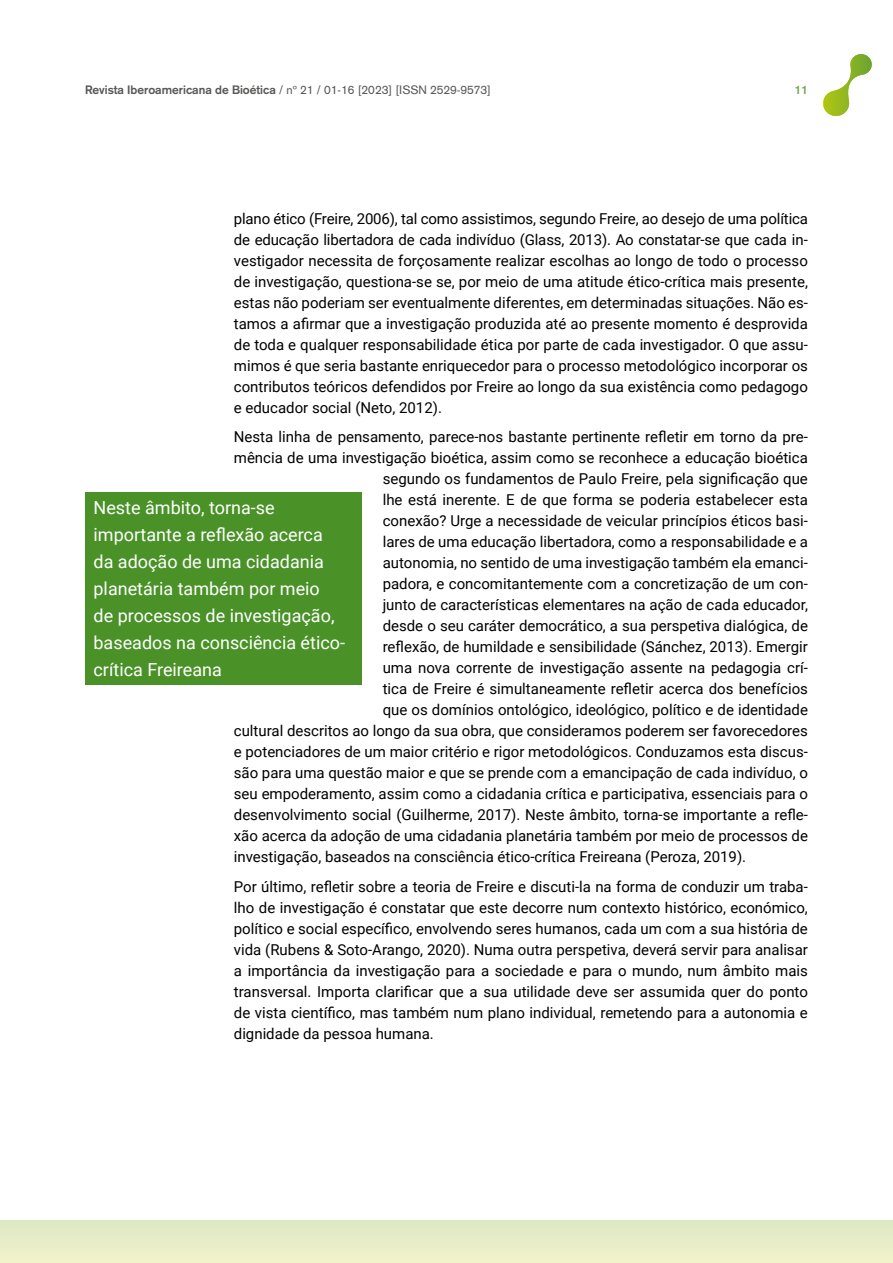
<style>
.page{position:relative;width:893px;height:1263px;background:#fff}
.page>*{position:absolute;margin:0;border:0;box-sizing:border-box;transform-origin:0 0}
.Texto_entresacado{font:18px/27px "Roboto";color:#fff}
.t1{font:15px/21px "Roboto";color:#000;text-align:justify}
.t2{font:12px "Akzidenz Grotesk";color:#575756}
.t3{font:700 12px "Akzidenz Grotesk";color:#74a54c}
.s1{font-weight:700}
</style>
<div class="page">
<div style="left:0;top:1220px;width:893px;height:43px;background:#e7edc8"></div>
<svg style="left:823px;top:54px;width:49px;height:62px"></svg>
<div style="left:85px;top:492px;width:276px;height:193px;background:#4a9228"></div>
<p class="t2" style="left:85px;top:83px;width:407px"><span class="s1">Revista Iberoamericana de Bioética</span> / nº 21 / 01-16 [2023] [ISSN 2529-9573]</p>
<p class="t3" style="left:795px;top:83px;width:15px">11</p>
<p class="t1" style="left:234px;top:207px;width:576px">plano ético (Freire, 2006), tal como assistimos, segundo Freire, ao desejo de uma política de educação libertadora de cada indivíduo (Glass, 2013). Ao constatar-se que cada in&shy;vestigador necessita de forçosamente realizar escolhas ao longo de todo o processo de investigação, questiona-se se, por meio de uma atitude ético-crítica mais presente, estas não poderiam ser eventualmente diferentes, em determinadas situações. Não es&shy;tamos a afirmar que a investigação produzida até ao presente momento é desprovida de toda e qualquer responsabilidade ética por parte de cada investigador. O que assu&shy;mimos é que seria bastante enriquecedor para o processo metodológico incorporar os contributos teóricos defendidos por Freire ao longo da sua existência como pedagogo e educador social (Neto, 2012).</p>
<p class="t1" style="left:234px;top:426px;width:576px">Nesta linha de pensamento, parece-nos bastante pertinente refletir em torno da pre-</p>
<p class="t1" style="left:234px;top:447px;width:576px">mência de uma investigação bioética, assim como se reconhece a educação bioética</p>
<p class="t1" style="left:383px;top:468px;width:427px">segundo os fundamentos de Paulo Freire, pela significação que</p>
<p class="t1" style="left:383px;top:489px;width:427px">lhe está inerente. E de que forma se poderia estabelecer esta</p>
<p class="t1" style="left:383px;top:510px;width:427px">conexão? Urge a necessidade de veicular princípios éticos basi-</p>
<p class="t1" style="left:383px;top:531px;width:427px">lares de uma educação libertadora, como a responsabilidade e a</p>
<p class="t1" style="left:383px;top:552px;width:427px">autonomia, no sentido de uma investigação também ela emanci-</p>
<p class="t1" style="left:383px;top:573px;width:427px">padora, e concomitantemente com a concretização de um con-</p>
<p class="t1" style="left:383px;top:594px;width:427px">junto de características elementares na ação de cada educador,</p>
<p class="t1" style="left:383px;top:615px;width:427px">desde o seu caráter democrático, a sua perspetiva dialógica, de</p>
<p class="t1" style="left:383px;top:636px;width:427px">reflexão, de humildade e sensibilidade (Sánchez, 2013). Emergir</p>
<p class="t1" style="left:383px;top:657px;width:427px">uma nova corrente de investigação assente na pedagogia crí-</p>
<p class="t1" style="left:383px;top:678px;width:427px">tica de Freire é simultaneamente refletir acerca dos benefícios</p>
<p class="t1" style="left:383px;top:699px;width:427px">que os domínios ontológico, ideológico, político e de identidade</p>
<p class="t1" style="left:234px;top:720px;width:576px">cultural descritos ao longo da sua obra, que consideramos poderem ser favorecedores</p>
<p class="t1" style="left:234px;top:741px;width:576px">e potenciadores de um maior critério e rigor metodológicos. Conduzamos esta discus-</p>
<p class="t1" style="left:234px;top:762px;width:576px">são para uma questão maior e que se prende com a emancipação de cada indivíduo, o</p>
<p class="t1" style="left:234px;top:783px;width:576px">seu empoderamento, assim como a cidadania crítica e participativa, essenciais para o</p>
<p class="t1" style="left:234px;top:804px;width:576px">desenvolvimento social (Guilherme, 2017). Neste âmbito, torna-se importante a refle-</p>
<p class="t1" style="left:234px;top:825px;width:576px">xão acerca da adoção de uma cidadania planetária também por meio de processos de</p>
<p class="t1" style="left:234px;top:846px;width:514px">investigação, baseados na consciência ético-crítica Freireana (Peroza, 2019).</p>
<p class="t1" style="left:234px;top:875px;width:576px">Por último, refletir sobre a teoria de Freire e discuti-la na forma de conduzir um traba&shy;lho de investigação é constatar que este decorre num contexto histórico, económico, político e social específico, envolvendo seres humanos, cada um com a sua história de vida (Rubens &amp; Soto-Arango, 2020). Numa outra perspetiva, deverá servir para analisar a importância da investigação para a sociedade e para o mundo, num âmbito mais transversal. Importa clarificar que a sua utilidade deve ser assumida quer do ponto de vista científico, mas também num plano individual, remetendo para a autonomia e dignidade da pessoa humana.</p>
<p class="Texto_entresacado" style="left:94px;top:493px;width:253px">Neste âmbito, torna-se importante a reflexão acerca da adoção de uma cidadania planetária também por meio<br>de processos de investigação, baseados na consciência ético&shy;crítica Freireana</p>
</div>
